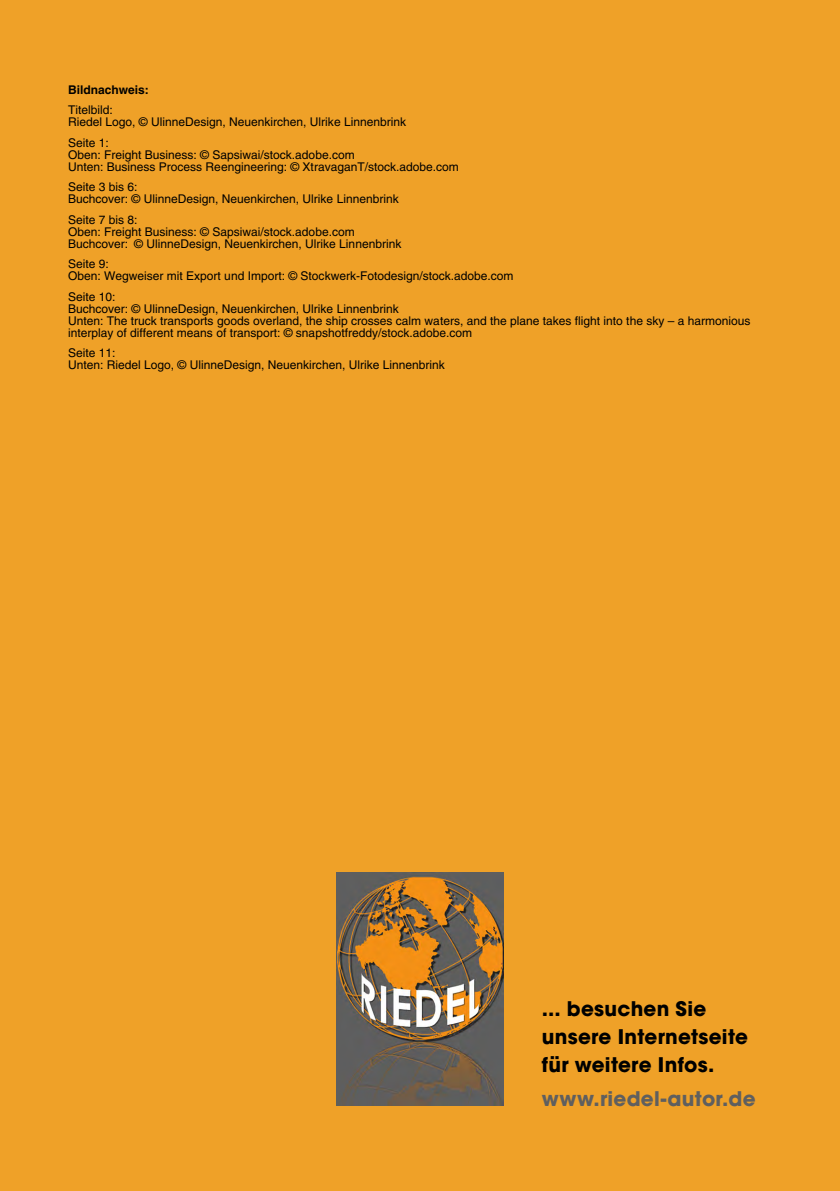
<style>
.page{position:relative;width:840px;height:1191px;background:#fff}
.page>*{position:absolute;margin:0;border:0;box-sizing:border-box;transform-origin:0 0}
.Lösungen{font:700 20px/28px "ITC Avant Garde Std";letter-spacing:.015em;color:#000}
.Lösungen-2{font:700 20px "ITC Avant Garde Std";letter-spacing:.015em;color:#5f5f5f}
.Vorwort_GS{font:12px/12px "Helvetica LT Std";color:#000}
.Vorwort_GS-2{font:700 12px "Helvetica LT Std";color:#000}
</style>
<div class="page">
<div style="left:0;top:0;width:839px;height:1191px;background:#efa128"></div>
<img style="left:336px;top:872px;width:167px;height:234px">
<p class="Vorwort_GS-2" style="left:68px;top:82px;width:82px">Bildnachweis:</p>
<p class="Vorwort_GS" style="left:68px;top:104px;width:339px">Titelbild:<br>Riedel Logo, © UlinneDesign, Neuenkirchen, Ulrike Linnenbrink</p>
<p class="Vorwort_GS" style="left:68px;top:136px;width:392px">Seite 1:<br>Oben: Freight Business: © Sapsiwai/stock.adobe.com<br>Unten: Business Process Reengineering: © XtravaganT/stock.adobe.com</p>
<p class="Vorwort_GS" style="left:68px;top:181px;width:332px">Seite 3 bis 6:<br>Buchcover: © UlinneDesign, Neuenkirchen, Ulrike Linnenbrink</p>
<p class="Vorwort_GS" style="left:68px;top:213px;width:334px">Seite 7 bis 8:<br>Oben: Freight Business: © Sapsiwai/stock.adobe.com<br>Buchcover: © UlinneDesign, Neuenkirchen, Ulrike Linnenbrink</p>
<p class="Vorwort_GS" style="left:68px;top:258px;width:447px">Seite 9:<br>Oben: Wegweiser mit Export und Import: © Stockwerk-Fotodesign/stock.adobe.com</p>
<p class="Vorwort_GS" style="left:68px;top:290px;width:683px">Seite 10:<br>Buchcover: © UlinneDesign, Neuenkirchen, Ulrike Linnenbrink<br>Unten: The truck transports goods overland, the ship crosses calm waters, and the plane takes flight into the sky – a harmonious interplay of different means of transport: © snapshotfreddy/stock.adobe.com</p>
<p class="Vorwort_GS" style="left:68px;top:347px;width:378px">Seite 11:<br>Unten: Riedel Logo, © UlinneDesign, Neuenkirchen, Ulrike Linnenbrink</p>
<p class="Lösungen" style="left:541px;top:994px;width:208px">... besuchen Sie unsere Internetseite für weitere Infos.</p>
<p class="Lösungen-2" style="left:541px;top:1085px;width:215px">www.riedel-autor.de</p>
</div>
